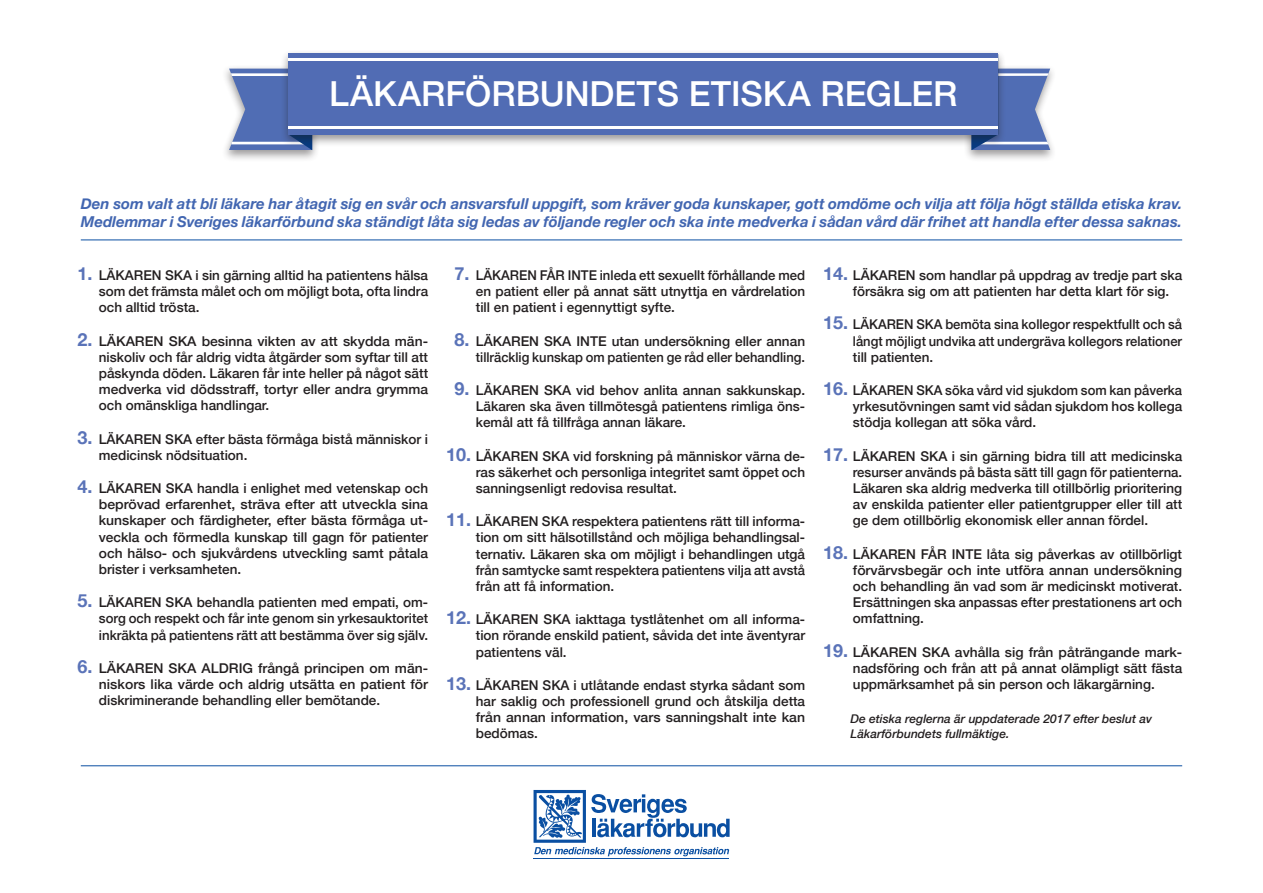
<style>
.page{position:relative;width:1263px;height:893px;background:#fff}
.page>*{position:absolute;margin:0;border:0;box-sizing:border-box;transform-origin:0 0}
.t1{font:500 34.5px "Helvetica Neue";color:#fff}
.t2{font:italic 700 15px/18px "Helvetica Neue";color:#4266b1}
.t3{font:500 13.5px/16.2px "Helvetica Neue";color:#231f20;text-align:justify}
.t4{font:500 13.5px/16.2px "Helvetica Neue";color:#231f20;text-align:justify;scale:.96 1}
.t5{font:italic 500 12px/15px "Helvetica Neue";color:#231f20}
.s1{font-weight:700;font-size:18px;color:#5a73b8}
</style>
<div class="page">
<div style="left:221px;top:65px;width:99px;height:97px;background:#231f20;opacity:.46"></div>
<div style="left:963px;top:65px;width:94px;height:97px;background:#231f20;opacity:.46"></div>
<svg style="left:229px;top:65px;width:83px;height:85px"></svg>
<svg style="left:967px;top:65px;width:83px;height:85px"></svg>
<div style="left:280px;top:50px;width:726px;height:97px;background:#231f20;opacity:.46"></div>
<div style="left:288px;top:54px;width:710px;height:81px;background:#516cb4"></div>
<hr style="left:288px;top:58px;width:710px;height:3px;background:#fff">
<hr style="left:288px;top:126px;width:710px;height:3px;background:#fff">
<hr style="left:81px;top:240px;width:1101px;height:1px;background:#0a4fa2">
<hr style="left:81px;top:765px;width:1101px;height:1px;background:#0a4fa2">
<hr style="left:533px;top:858px;width:196px;height:1px;background:#0a4fa2">
<svg style="left:533px;top:790px;width:196px;height:66px"></svg>
<p class="t1" style="left:329px;top:66px;width:630px">LÄKARFÖRBUNDETS ETISKA REGLER</p>
<p class="t2" style="left:81px;top:195px;width:1103px">Den som valt att bli läkare har åtagit sig en svår och ansvarsfull uppgift, som kräver goda kunskaper, gott omdöme och vilja att följa högt ställda etiska krav.<br>Medlemmar i Sveriges läkarförbund ska ständigt låta sig ledas av följande regler och ska inte medverka i sådan vård där frihet att handla efter dessa saknas.</p>
<p class="t3" style="left:99px;top:266px;width:331px;text-indent:-21px"><span class="s1">1.</span> LÄKAREN SKA i sin gärning alltid ha patientens hälsa som det främsta målet och om möjligt bota, ofta lindra och alltid trösta.</p>
<p class="t3" style="left:99px;top:332px;width:331px;text-indent:-21px"><span class="s1">2.</span> LÄKAREN SKA besinna vikten av att skydda män&shy;niskoliv och får aldrig vidta åtgärder som syftar till att påskynda döden. Läkaren får inte heller på något sätt medverka vid dödsstraff, tortyr eller andra grymma och omänskliga handlingar.</p>
<p class="t3" style="left:99px;top:430px;width:331px;text-indent:-21px"><span class="s1">3.</span> LÄKAREN SKA efter bästa förmåga bistå människor i medicinsk nödsituation.</p>
<p class="t3" style="left:99px;top:479px;width:331px;text-indent:-21px"><span class="s1">4.</span> LÄKAREN SKA handla i enlighet med vetenskap och beprövad erfarenhet, sträva efter att utveckla sina kunskaper och färdigheter, efter bästa förmåga ut&shy;veckla och förmedla kunskap till gagn för patienter och hälso- och sjukvårdens utveckling samt påtala brister i verksamheten.</p>
<p class="t3" style="left:99px;top:593px;width:331px;text-indent:-21px"><span class="s1">5.</span> LÄKAREN SKA behandla patienten med empati, om&shy;sorg och respekt och får inte genom sin yrkesauktoritet inkräkta på patientens rätt att bestämma över sig själv.</p>
<p class="t3" style="left:99px;top:659px;width:331px;text-indent:-21px"><span class="s1">6.</span> LÄKAREN SKA ALDRIG frångå principen om män&shy;niskors lika värde och aldrig utsätta en patient för diskriminerande behandling eller bemötande.</p>
<p class="t3" style="left:476px;top:266px;width:331px;text-indent:-21px"><span class="s1">7.</span> LÄKAREN FÅR INTE inleda ett sexuellt förhållande med en patient eller på annat sätt utnyttja en vårdrelation till en patient i egennyttigt syfte.</p>
<p class="t3" style="left:455px;top:332px;width:352px;text-align:right"><span class="s1">8.</span> LÄKAREN SKA INTE utan undersökning eller annan tillräcklig kunskap om patienten ge råd eller behandling.</p>
<p class="t3" style="left:476px;top:381px;width:331px;text-indent:-21px"><span class="s1">9.</span> LÄKAREN SKA vid behov anlita annan sakkunskap.<br>Läkaren ska även tillmötesgå patientens rimliga öns&shy;kemål att få tillfråga annan läkare.</p>
<p class="t3" style="left:476px;top:447px;width:331px;text-indent:-30px"><span class="s1">10.</span> LÄKAREN SKA vid forskning på människor värna de&shy;ras säkerhet och personliga integritet samt öppet och sanningsenligt redovisa resultat.</p>
<p class="t3" style="left:476px;top:512px;width:331px;text-indent:-30px"><span class="s1">11.</span> LÄKAREN SKA respektera patientens rätt till informa&shy;tion om sitt hälsotillstånd och möjliga behandlingsal&shy;ternativ. Läkaren ska om möjligt i behandlingen utgå från samtycke samt respektera patientens vilja att avstå från att få information.</p>
<p class="t3" style="left:476px;top:610px;width:331px;text-indent:-30px"><span class="s1">12.</span> LÄKAREN SKA iakttaga tystlåtenhet om all informa&shy;tion rörande enskild patient, såvida det inte äventyrar patientens väl.</p>
<p class="t3" style="left:476px;top:676px;width:331px;text-indent:-30px"><span class="s1">13.</span> LÄKAREN SKA i utlåtande endast styrka sådant som har saklig och professionell grund och åtskilja detta från annan information, vars sanningshalt inte kan bedömas.</p>
<p class="t3" style="left:853px;top:266px;width:331px;text-indent:-30px"><span class="s1">14.</span> LÄKAREN som handlar på uppdrag av tredje part ska försäkra sig om att patienten har detta klart för sig.</p>
<p class="t3" style="left:853px;top:315px;width:331px;text-indent:-30px"><span class="s1">15.</span> LÄKAREN SKA bemöta sina kollegor respektfullt och så långt möjligt undvika att undergräva kollegors relationer till patienten.</p>
<p class="t4" style="left:853px;top:381px;width:344px;text-indent:-30px"><span class="s1">16.</span> LÄKAREN SKA söka vård vid sjukdom som kan påverka yrkesutövningen samt vid sådan sjukdom hos kollega stödja kollegan att söka vård.</p>
<p class="t3" style="left:853px;top:447px;width:331px;text-indent:-30px"><span class="s1">17.</span> LÄKAREN SKA i sin gärning bidra till att medicinska resurser används på bästa sätt till gagn för patienterna.<br>Läkaren ska aldrig medverka till otillbörlig prioritering av enskilda patienter eller patientgrupper eller till att ge dem otillbörlig ekonomisk eller annan fördel.</p>
<p class="t3" style="left:853px;top:545px;width:331px;text-indent:-30px"><span class="s1">18.</span> LÄKAREN FÅR INTE låta sig påverkas av otillbörligt förvärvsbegär och inte utföra annan undersökning och behandling än vad som är medicinskt motiverat.<br>Ersättningen ska anpassas efter prestationens art och omfattning.</p>
<p class="t3" style="left:853px;top:643px;width:331px;text-indent:-30px"><span class="s1">19.</span> LÄKAREN SKA avhålla sig från påträngande mark&shy;nadsföring och från att på annat olämpligt sätt fästa uppmärksamhet på sin person och läkargärning.</p>
<p class="t5" style="left:851px;top:710px;width:303px">De etiska reglerna är uppdaterade 2017 efter beslut av<br>Läkarförbundets fullmäktige.</p>
</div>
